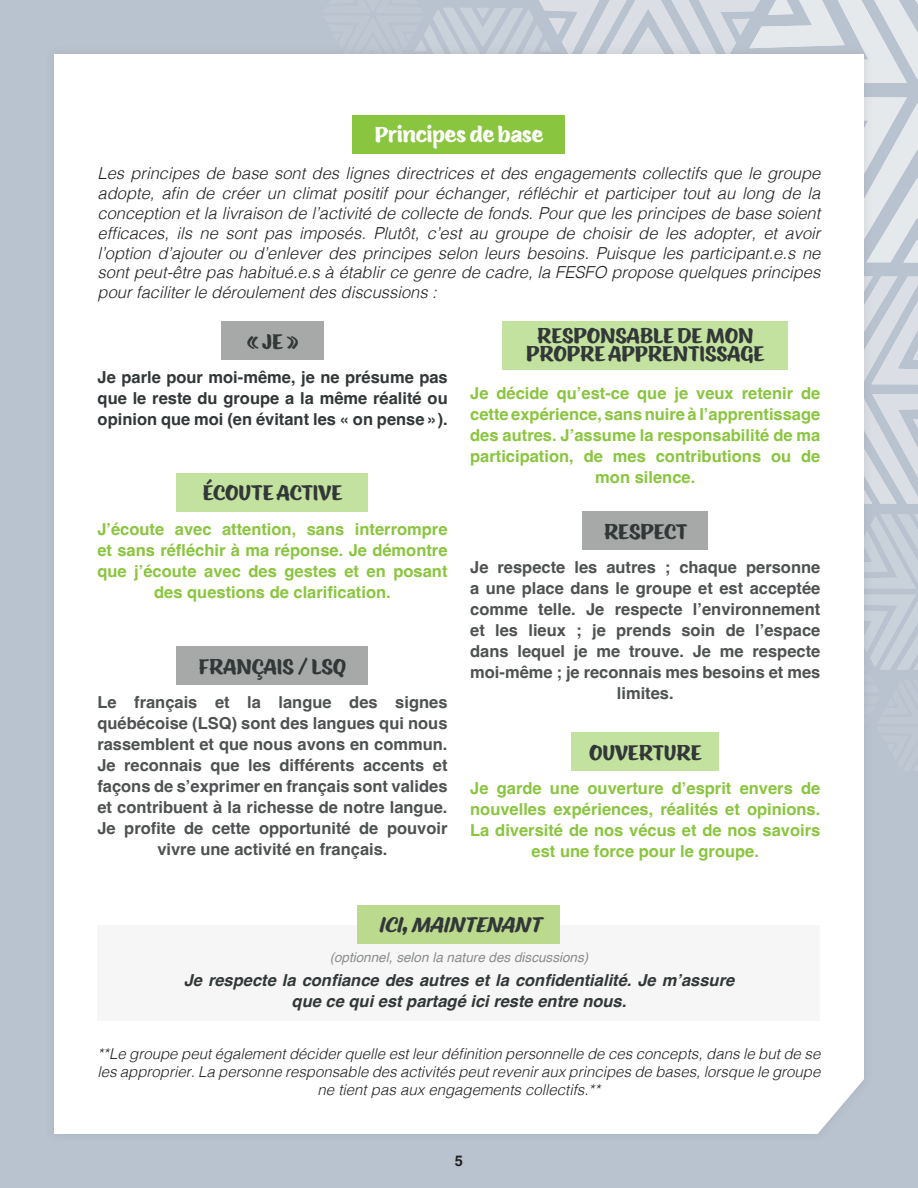
<style>
.page{position:relative;width:918px;height:1188px;background:#fff}
.page>*{position:absolute;margin:0;border:0;box-sizing:border-box;transform-origin:0 0}
.t1{font:21px/18px "Eds Market";color:#323738;text-align:center}
.t2{font:21px "Eds Market";color:#fff}
.t3{font:italic 21px "Eds Market";color:#323738}
.P4{font:italic 300 16.5px/19.8px "Helvetica";color:#231f20;text-align:justify}
.P1{font:700 16.5px/21px "Helvetica";color:#4f5252;text-align:center}
.P1-2{font:700 16.5px/21px "Helvetica";color:#8ac53f;text-align:center}
.P1-3{font:700 16.5px/21px "Helvetica";color:#323738;text-align:justify}
.P1-4{font:italic 700 16.5px/21px "Helvetica";color:#323738;text-align:center}
.P4-2{font:italic 300 15px/18px "Helvetica";color:#231f20;text-align:center}
.t4{font:700 14.7px "Helvetica";color:#231f20}
.t5{font:italic 13.5px "Helvetica";color:#4f5252}
</style>
<div class="page">
<div style="left:0;top:0;width:917px;height:1187px;background:#b9c3cf"></div>
<svg style="left:875px;top:276px;width:43px;height:109px"></svg>
<svg style="left:875px;top:394px;width:43px;height:110px"></svg>
<svg style="left:875px;top:514px;width:43px;height:74px"></svg>
<svg style="left:420px;top:0;width:498px;height:263px"></svg>
<svg style="left:875px;top:595px;width:43px;height:176px"></svg>
<div style="left:43px;top:43px;width:832px;height:1102px;background:#231f20;opacity:.1"></div>
<div style="left:54px;top:54px;width:810px;height:1080px;background:#fff"></div>
<div style="left:353px;top:115px;width:212px;height:39px;background:#8ac53f"></div>
<div style="left:222px;top:321px;width:102px;height:39px;background:#a7a8a8"></div>
<div style="left:177px;top:473px;width:191px;height:39px;background:#c4e29f"></div>
<div style="left:502px;top:321px;width:286px;height:49px;background:#c4e29f"></div>
<div style="left:582px;top:511px;width:126px;height:39px;background:#a7a8a8"></div>
<div style="left:571px;top:733px;width:148px;height:38px;background:#c4e29f"></div>
<div style="left:177px;top:646px;width:191px;height:39px;background:#a7a8a8"></div>
<div style="left:98px;top:925px;width:722px;height:95px;background:#f6f6f6"></div>
<div style="left:358px;top:905px;width:202px;height:39px;background:#bbda8e"></div>
<h1 class="t2" style="left:375px;top:120px;width:170px">Principes de base</h1>
<p class="P4" style="left:98px;top:163px;width:724px">Les principes de base sont des lignes directrices et des engagements collectifs que le groupe adopte, afin de créer un climat positif pour échanger, réfléchir et participer tout au long de la conception et la livraison de l’activité de collecte de fonds. Pour que les principes de base soient efficaces, ils ne sont pas imposés. Plutôt, c’est au groupe de choisir de les adopter, et avoir l’option d’ajouter ou d’enlever des principes selon leurs besoins. Puisque les participant.e.s ne sont peut-être pas habitué.e.s à établir ce genre de cadre, la FESFO propose quelques principes pour faciliter le déroulement des discussions :</p>
<h1 class="t1" style="left:247px;top:333px;width:54px">« JE »</h1>
<p class="P1-3" style="left:98px;top:369px;width:352px">Je parle pour moi-même, je ne présume pas que le reste du groupe a la même réalité ou opinion que moi (en évitant les « on pense »).</p>
<h1 class="t1" style="left:203px;top:484px;width:141px">ÉCOUTE ACTIVE</h1>
<p class="P1-2" style="left:97px;top:520px;width:352px">J’écoute avec attention, sans interrompre et sans réfléchir à ma réponse. Je démontre que j’écoute avec des gestes et en posant des questions de clarification.</p>
<h1 class="t1" style="left:199px;top:658px;width:149px">FRANÇAIS / LSQ</h1>
<p class="P1" style="left:97px;top:694px;width:352px">Le français et la langue des signes québécoise (LSQ) sont des langues qui nous rassemblent et que nous avons en commun.<br>Je reconnais que les différents accents et façons de s’exprimer en français sont valides et contribuent à la richesse de notre langue.<br>Je profite de cette opportunité de pouvoir vivre une activité en français.</p>
<h1 class="t1" style="left:526px;top:327px;width:240px">RESPONSABLE DE MON<br>PROPRE APPRENTISSAGE</h1>
<p class="P1-2" style="left:470px;top:384px;width:352px">Je décide qu’est-ce que je veux retenir de cette expérience, sans nuire à l’apprentissage des autres. J’assume la responsabilité de ma participation, de mes contributions ou de mon silence.</p>
<h1 class="t1" style="left:604px;top:523px;width:85px">RESPECT</h1>
<p class="P1" style="left:470px;top:559px;width:352px">Je respecte les autres ; chaque personne a une place dans le groupe et est acceptée comme telle. Je respecte l’environnement et les lieux ; je prends soin de l’espace dans lequel je me trouve. Je me respecte moi-même ; je reconnais mes besoins et mes limites.</p>
<h1 class="t1" style="left:589px;top:744px;width:114px">OUVERTURE</h1>
<p class="P1-2" style="left:470px;top:780px;width:352px">Je garde une ouverture d’esprit envers de nouvelles expériences, réalités et opinions.<br>La diversité de nos vécus et de nos savoirs est une force pour le groupe.</p>
<h1 class="t3" style="left:378px;top:909px;width:172px">ICI,MAINTENANT</h1>
<p class="t5" style="left:330px;top:947px;width:260px">(optionnel, selon la nature des discussions)</p>
<p class="P1-4" style="left:184px;top:971px;width:552px">Je respecte la confiance des autres et la confidentialité. Je m’assure que ce qui est partagé ici reste entre nous.</p>
<p class="P4-2" style="left:97px;top:1044px;width:725px">**Le groupe peut également décider quelle est leur définition personnelle de ces concepts, dans le but de se les approprier. La personne responsable des activités peut revenir aux principes de bases, lorsque le groupe ne tient pas aux engagements collectifs.**</p>
<p class="t4" style="left:455px;top:1152px;width:10px">5</p>
</div>
